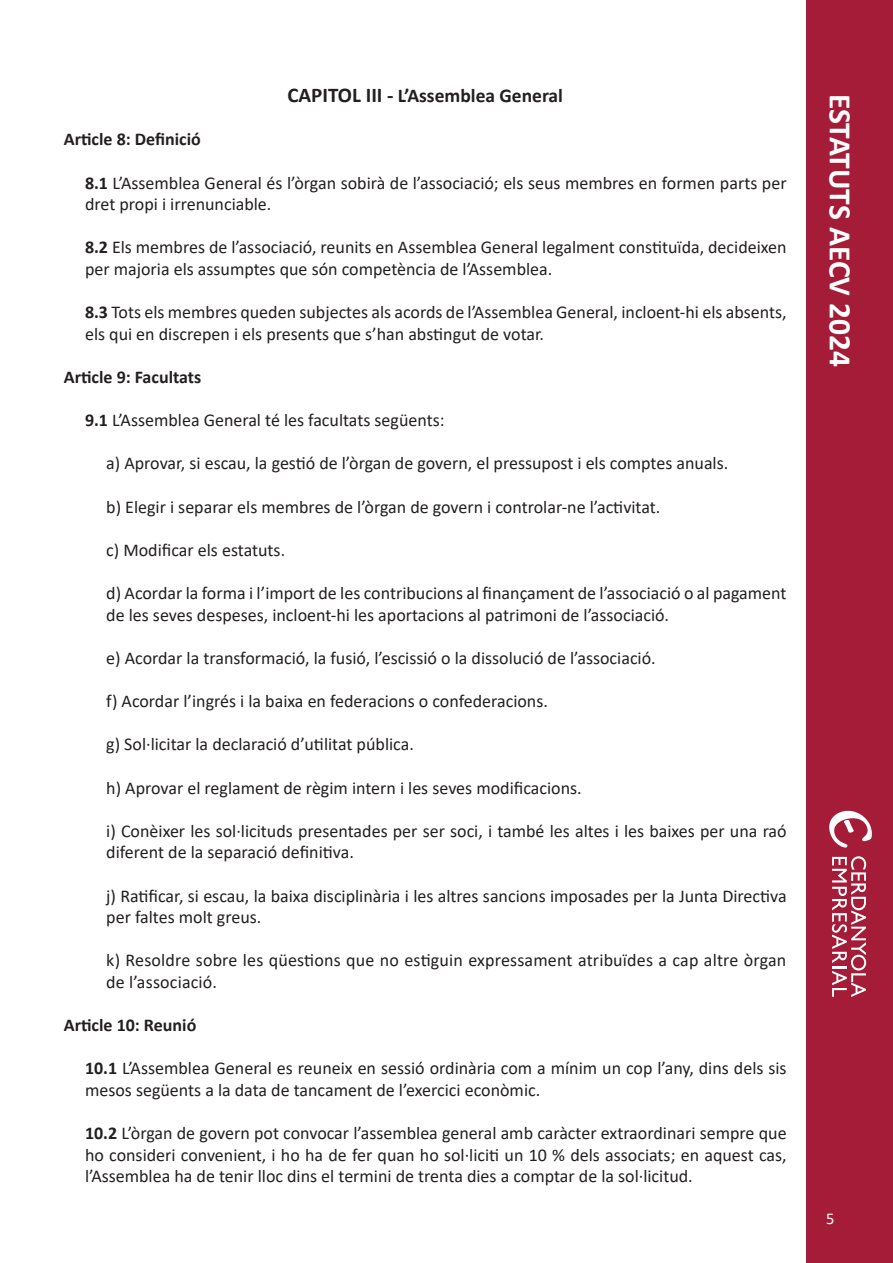
<style>
.page{position:relative;width:893px;height:1263px;background:#fff}
.page>*{position:absolute;margin:0;border:0;box-sizing:border-box;transform-origin:0 0}
.t1{font:700 31.5px "Calibri";color:#fff}
.t2{font:700 19.5px "Calibri";color:#231f20}
.t3{font:18px/21.6px "Calibri";color:#231f20}
.t4{font:700 18px "Calibri";color:#231f20}
.t5{font:16.5px "Calibri";color:#fff}
.s1{font-size:21px}
.s2{font-weight:700}
</style>
<div class="page">
<div style="left:806px;top:0;width:87px;height:1263px;background:#a51c38"></div>
<svg style="left:829px;top:810px;width:43px;height:38px"></svg>
<svg style="left:832px;top:856px;width:34px;height:141px"></svg>
<p class="t2" style="left:287px;top:82px;width:277px"><span class="s1">CAPITOL III -</span> L’Assemblea General</p>
<p class="t4" style="left:64px;top:127px;width:139px">Article 8: Definició</p>
<p class="t3" style="left:85px;top:171px;width:703px"><span class="s2">8.1</span> L’Assemblea General és l’òrgan sobirà de l’associació; els seus membres en formen parts per dret propi i irrenunciable.</p>
<p class="t3" style="left:85px;top:236px;width:703px"><span class="s2">8.2</span> Els membres de l’associació, reunits en Assemblea General legalment constituïda, decideixen per majoria els assumptes que són competència de l’Assemblea.</p>
<p class="t3" style="left:85px;top:301px;width:703px"><span class="s2">8.3</span> Tots els membres queden subjectes als acords de l’Assemblea General, incloent-hi els absents, els qui en discrepen i els presents que s’han abstingut de votar.</p>
<p class="t4" style="left:64px;top:364px;width:139px">Article 9: Facultats</p>
<p class="t3" style="left:85px;top:409px;width:361px"><span class="s2">9.1</span> L’Assemblea General té les facultats següents:</p>
<p class="t3" style="left:106px;top:452px;width:623px">a) Aprovar, si escau, la gestió de l’òrgan de govern, el pressupost i els comptes anuals.</p>
<p class="t3" style="left:106px;top:495px;width:556px">b) Elegir i separar els membres de l’òrgan de govern i controlar-ne l’activitat.</p>
<p class="t3" style="left:106px;top:539px;width:180px">c) Modificar els estatuts.</p>
<p class="t3" style="left:106px;top:582px;width:682px">d) Acordar la forma i l’import de les contribucions al finançament de l’associació o al pagament de les seves despeses, incloent-hi les aportacions al patrimoni de l’associació.</p>
<p class="t3" style="left:106px;top:647px;width:551px">e) Acordar la transformació, la fusió, l’escissió o la dissolució de l’associació.</p>
<p class="t3" style="left:106px;top:690px;width:443px">f) Acordar l’ingrés i la baixa en federacions o confederacions.</p>
<p class="t3" style="left:106px;top:733px;width:309px">g) Sol·licitar la declaració d’utilitat pública.</p>
<p class="t3" style="left:106px;top:776px;width:477px">h) Aprovar el reglament de règim intern i les seves modificacions.</p>
<p class="t3" style="left:106px;top:819px;width:682px">i) Conèixer les sol·licituds presentades per ser soci, i també les altes i les baixes per una raó diferent de la separació definitiva.</p>
<p class="t3" style="left:106px;top:884px;width:682px">j) Ratificar, si escau, la baixa disciplinària i les altres sancions imposades per la Junta Directiva per faltes molt greus.</p>
<p class="t3" style="left:106px;top:949px;width:681px">k) Resoldre sobre les qüestions que no estiguin expressament atribuïdes a cap altre òrgan de l’associació.</p>
<p class="t4" style="left:64px;top:1012px;width:134px">Article 10: Reunió</p>
<p class="t3" style="left:85px;top:1057px;width:703px"><span class="s2">10.1</span> L’Assemblea General es reuneix en sessió ordinària com a mínim un cop l’any, dins dels sis mesos següents a la data de tancament de l’exercici econòmic.</p>
<p class="t3" style="left:85px;top:1122px;width:703px;text-align:justify"><span class="s2">10.2</span> L’òrgan de govern pot convocar l’assemblea general amb caràcter extraordinari sempre que ho consideri convenient, i ho ha de fer quan ho sol·liciti un 10 % dels associats; en aquest cas, l’Assemblea ha de tenir lloc dins el termini de trenta dies a comptar de la sol·licitud.</p>
<h1 class="t1" style="left:863px;top:94px;width:275px;rotate:90deg">ESTATUTS AECV 2024</h1>
<p class="t5" style="left:826px;top:1207px;width:10px">5</p>
</div>
